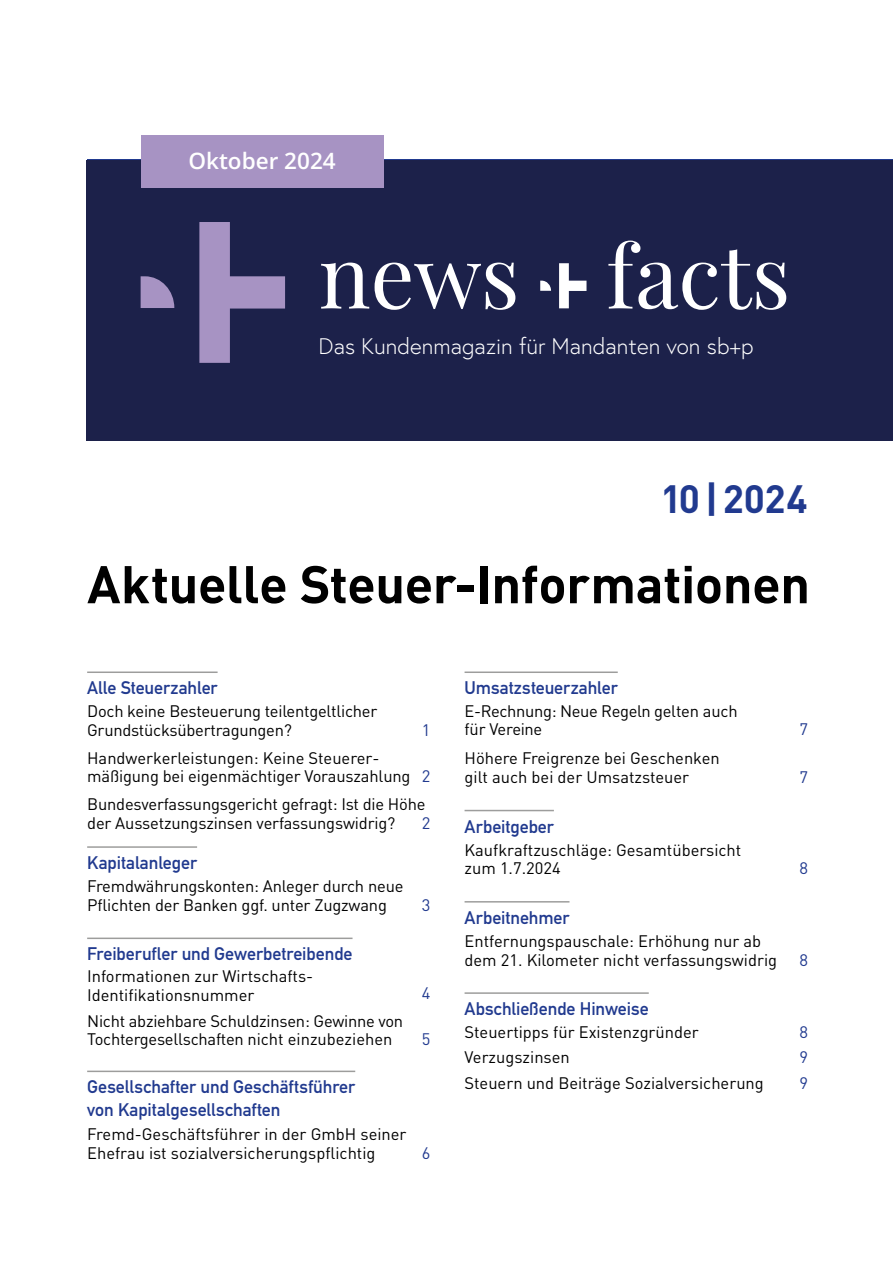
<style>
.page{position:relative;width:893px;height:1263px;background:#fff}
.page>*{position:absolute;margin:0;border:0;box-sizing:border-box;transform-origin:0 0}
.t1{font:87px "Playfair Display";color:#fff}
.t2{font:700 52.2px "DIN Pro";letter-spacing:-.01em;color:#000}
.t3{font:700 39px "DIN Pro";color:#213a8f}
.t4{font:300 22.5px "Europa";color:#fff}
.t5{font:22.5px "Open Sans";color:#fff}
.t6{font:18px/22.5px "DIN Mittelschrift Std";letter-spacing:-.005em;color:#213a8f}
.t7{font:16.5px/18.8px "DIN Pro";letter-spacing:-.01em;color:#000}
.t8{font:16.5px "DIN Pro";color:#213a8f}
.s1{color:#213a8f}
</style>
<div class="page">
<hr style="left:87px;top:671px;width:131px;height:2px;background:#9d9d9c">
<hr style="left:87px;top:846px;width:110px;height:2px;background:#9d9d9c">
<hr style="left:87px;top:937px;width:266px;height:2px;background:#9d9d9c">
<hr style="left:87px;top:1070px;width:268px;height:2px;background:#9d9d9c">
<hr style="left:465px;top:671px;width:153px;height:2px;background:#9d9d9c">
<hr style="left:465px;top:810px;width:89px;height:1px;background:#9d9d9c">
<hr style="left:465px;top:901px;width:104px;height:1px;background:#9d9d9c">
<hr style="left:465px;top:992px;width:184px;height:2px;background:#9d9d9c">
<div style="left:86px;top:160px;width:807px;height:280px;background:#1c214a"></div>
<div style="left:141px;top:135px;width:243px;height:53px;background:#a793c3"></div>
<svg style="left:199px;top:222px;width:86px;height:141px"></svg>
<svg style="left:141px;top:276px;width:33px;height:32px"></svg>
<svg style="left:559px;top:263px;width:27px;height:45px"></svg>
<svg style="left:540px;top:281px;width:11px;height:10px"></svg>
<h3 class="t5" style="left:188px;top:145px;width:149px">Oktober 2024</h3>
<h1 class="t1" style="left:319px;top:208px;width:473px">news facts</h1>
<h3 class="t4" style="left:319px;top:332px;width:436px">Das Kundenmagazin für Mandanten von sb+p</h3>
<h3 class="t3" style="left:663px;top:473px;width:147px">10|2024</h3>
<h2 class="t2" style="left:87px;top:549px;width:724px">Aktuelle Steuer-Informationen</h2>
<p class="t6" style="left:87px;top:677px;width:132px">Alle Steuerzahler</p>
<p class="t7" style="left:87px;top:701px;width:292px">Doch keine Besteuerung teilentgeltlicher<br>Grundstücksübertragungen?</p>
<p class="t8" style="left:422px;top:719px;width:10px">1</p>
<p class="t7" style="left:87px;top:747px;width:345px">Handwerkerleistungen: Keine Steuerer&shy;mäßigung bei eigenmächtiger Vorauszahlung <span class="s1">2</span></p>
<p class="t7" style="left:87px;top:794px;width:340px">Bundesverfassungsgericht gefragt: Ist die Höhe der Aussetzungszinsen verfassungswidrig?</p>
<p class="t8" style="left:422px;top:811px;width:10px">2</p>
<p class="t6" style="left:87px;top:852px;width:111px">Kapitalanleger</p>
<p class="t7" style="left:87px;top:876px;width:318px">Fremdwährungskonten: Anleger durch neue<br>Pflichten der Banken ggf. unter Zugzwang</p>
<p class="t6" style="left:87px;top:943px;width:267px">Freiberufler und Gewerbetreibende</p>
<p class="t7" style="left:87px;top:966px;width:228px">Informationen zur Wirtschafts-<br>Identifikationsnummer</p>
<p class="t7" style="left:87px;top:1010px;width:317px">Nicht abziehbare Schuldzinsen: Gewinne von<br>Tochtergesellschaften nicht einzubeziehen</p>
<p class="t6" style="left:87px;top:1076px;width:270px">Gesellschafter und Geschäftsführer von Kapitalgesellschaften</p>
<p class="t7" style="left:87px;top:1124px;width:321px">Fremd-Geschäftsführer in der GmbH seiner<br>Ehefrau ist sozialversicherungspflichtig</p>
<p class="t8" style="left:422px;top:894px;width:10px">3</p>
<p class="t8" style="left:422px;top:982px;width:10px">4</p>
<p class="t8" style="left:422px;top:1028px;width:10px">5</p>
<p class="t8" style="left:422px;top:1142px;width:10px">6</p>
<p class="t6" style="left:465px;top:677px;width:155px">Umsatzsteuerzahler</p>
<p class="t7" style="left:465px;top:702px;width:275px;line-height:18px">E-Rechnung: Neue Regeln gelten auch für Vereine</p>
<p class="t7" style="left:465px;top:748px;width:257px">Höhere Freigrenze bei Geschenken gilt auch bei der Umsatzsteuer</p>
<p class="t6" style="left:465px;top:815px;width:91px">Arbeitgeber</p>
<p class="t7" style="left:465px;top:839px;width:278px">Kaufkraftzuschläge: Gesamtübersicht zum 1.7.2024</p>
<p class="t6" style="left:465px;top:906px;width:106px">Arbeitnehmer</p>
<p class="t7" style="left:465px;top:931px;width:314px">Entfernungspauschale: Erhöhung nur ab dem 21. Kilometer nicht verfassungswidrig</p>
<p class="t8" style="left:799px;top:718px;width:10px">7</p>
<p class="t8" style="left:799px;top:766px;width:10px">7</p>
<p class="t8" style="left:799px;top:857px;width:10px">8</p>
<p class="t8" style="left:799px;top:948px;width:10px">8</p>
<p class="t6" style="left:465px;top:998px;width:186px">Abschließende Hinweise</p>
<p class="t7" style="left:465px;top:1022px;width:236px">Steuertipps für Existenzgründer</p>
<p class="t8" style="left:799px;top:1021px;width:10px">8</p>
<p class="t7" style="left:465px;top:1047px;width:107px">Verzugszinsen</p>
<p class="t8" style="left:799px;top:1046px;width:10px">9</p>
<p class="t7" style="left:465px;top:1073px;width:301px">Steuern und Beiträge Sozialversicherung</p>
<p class="t8" style="left:799px;top:1072px;width:10px">9</p>
</div>
